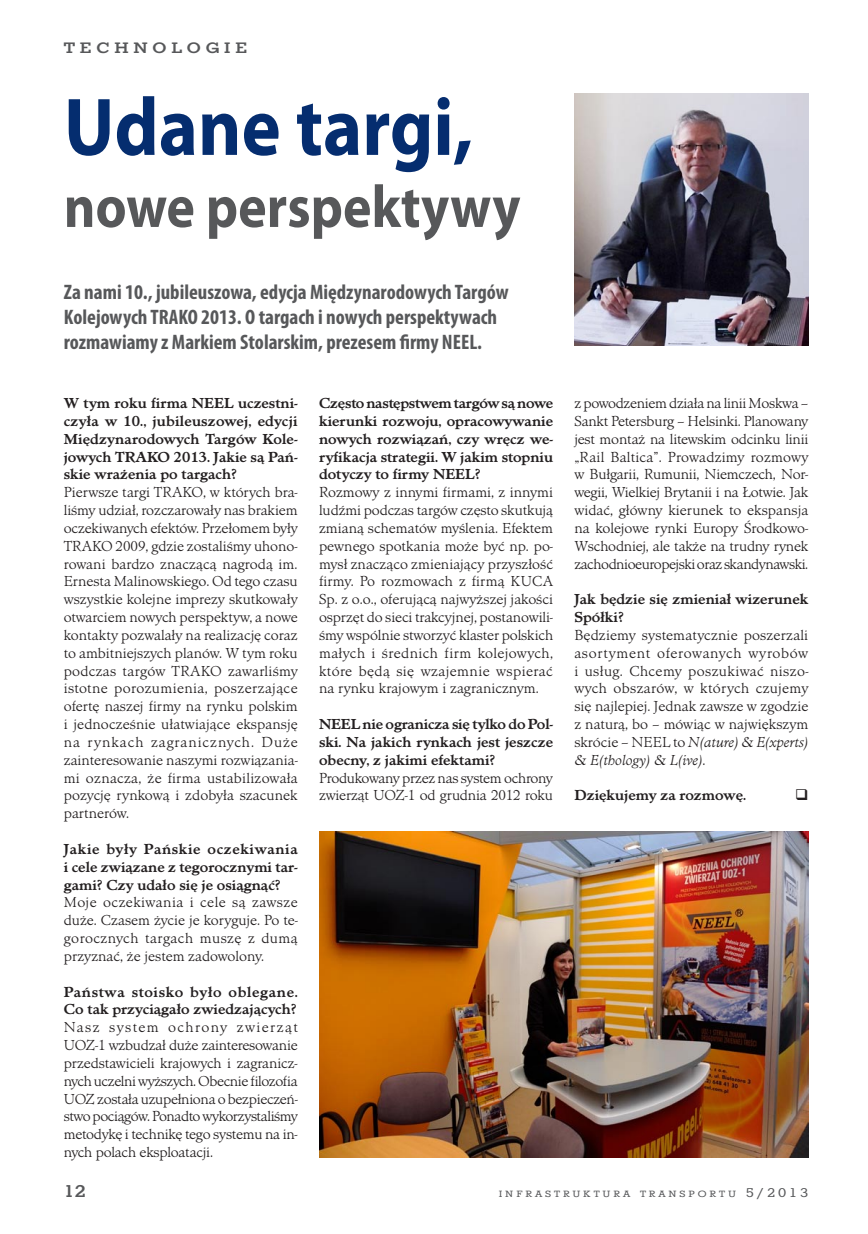
<style>
.page{position:relative;width:868px;height:1234px;background:#fff}
.page>*{position:absolute;margin:0;border:0;box-sizing:border-box;transform-origin:0 0}
.t1{font:700 82.5px "Myriad Pro";color:#052d6f;scale:.9 1}
.t2{font:700 60px "Myriad Pro";color:#57585a;scale:.9 1}
.t3{font:700 condensed 21px/25.2px "Myriad Pro";color:#57585a}
.t4{font:500 18px "Stymie TCE";color:#57585a;scale:1.18 1}
.t5{font:500 15.75px "Stymie TCE";letter-spacing:.255em;color:#57585a;scale:1.18 1}
.t6{font:300 15px/17.9px "Minister TCE";letter-spacing:-.005em;color:#231f20;text-align:justify}
.t7{font:700 15px/17.9px "Minister TCE";color:#231f20;text-align:justify}
.t8{font:9.45px "Stymie TCE";letter-spacing:.255em;color:#57585a;scale:1.18 1}
.s1{font-style:italic}
.s2{font-size:13.5px}
</style>
<div class="page">
<img style="left:574px;top:93px;width:234px;height:253px">
<img style="left:319px;top:831px;width:489px;height:326px">
<p class="t5" style="left:64px;top:39px;width:157px">TECHNOLOGIE</p>
<h1 class="t1" style="left:64px;top:81px;width:456px">Udane targi,</h1>
<h2 class="t2" style="left:64px;top:173px;width:509px">nowe perspektywy</h2>
<h3 class="t3" style="left:64px;top:279px;width:446px">Za nami 10., jubileuszowa, edycja Międzynarodowych Targów<br>Kolejowych TRAKO 2013. O targach i nowych perspektywach rozmawiamy z Markiem Stolarskim, prezesem firmy NEEL.</h3>
<p class="t7" style="left:64px;top:394px;width:235px">W tym roku firma NEEL uczestni&shy;czyła w 10., jubileuszowej, edycji Międzynarodowych Targów Kole&shy;jowych TRAKO 2013. Jakie są Pań&shy;skie wrażenia po targach?</p>
<p class="t6" style="left:64px;top:483px;width:236px">Pierwsze targi TRAKO, w których bra&shy;liśmy udział, rozczarowały nas brakiem oczekiwanych efektów. Przełomem były TRAKO 2009, gdzie zostaliśmy uhono&shy;rowani bardzo znaczącą nagrodą im.<br>Ernesta Malinowskiego. Od tego czasu wszystkie kolejne imprezy skutkowały otwarciem nowych perspektyw, a nowe kontakty pozwalały na realizację coraz to ambitniejszych planów. W tym roku podczas targów TRAKO zawarliśmy istotne porozumienia, poszerzające ofertę naszej firmy na rynku polskim i jednocześnie ułatwiające ekspansję na rynkach zagranicznych. Duże zainteresowanie naszymi rozwiązania&shy;mi oznacza, że firma ustabilizowała pozycję rynkową i zdobyła szacunek partnerów.</p>
<p class="t7" style="left:64px;top:840px;width:235px">Jakie były Pańskie oczekiwania i cele związane z tegorocznymi tar&shy;gami? Czy udało się je osiągnąć?</p>
<p class="t6" style="left:64px;top:893px;width:235px">Moje oczekiwania i cele są zawsze duże. Czasem życie je koryguje. Po te&shy;gorocznych targach muszę z dumą przyznać, że jestem zadowolony.</p>
<p class="t7" style="left:64px;top:982px;width:235px">Państwa stoisko było oblegane.<br>Co tak przyciągało zwiedzających?</p>
<p class="t6" style="left:64px;top:1018px;width:236px">Nasz system ochrony zwierząt UOZ-1 wzbudzał duże zainteresowanie przedstawicieli krajowych i zagranicz&shy;nych uczelni wyższych. Obecnie filozofia UOZ została uzupełniona o bezpieczeń&shy;stwo pociągów. Ponadto wykorzystaliśmy metodykę i technikę tego systemu na in&shy;nych polach eksploatacji.</p>
<p class="t7" style="left:319px;top:394px;width:235px">Częstonastępstwemtargówsą nowe kierunki rozwoju, opracowywanie nowych rozwiązań, czy wręcz we&shy;ryfikacja strategii. W jakim stopniu dotyczy to firmy NEEL?</p>
<p class="t6" style="left:319px;top:483px;width:236px">Rozmowy z innymi firmami, z innymi ludźmi podczas targów często skutkują zmianą schematów myślenia. Efektem pewnego spotkania może być np. po&shy;mysł znacząco zmieniający przyszłość firmy. Po rozmowach z firmą KUCA Sp. z o.o., oferującą najwyższej jakości osprzęt do sieci trakcyjnej, postanowili&shy;śmy wspólnie stworzyć klaster polskich małych i średnich firm kolejowych, które będą się wzajemnie wspierać na rynku krajowym i zagranicznym.</p>
<p class="t7" style="left:319px;top:715px;width:235px">NEEL nie ogranicza się tylko do Pol&shy;ski. Na jakich rynkach jest jeszcze obecny, z jakimi efektami?</p>
<p class="t6" style="left:319px;top:768px;width:235px">Produkowany przez nas system ochrony zwierząt UOZ-1 od grudnia 2012 roku</p>
<p class="t6" style="left:574px;top:394px;width:236px">z powodzeniem działa na linii Moskwa – Sankt Petersburg – Helsinki. Planowany jest montaż na litewskim odcinku linii „Rail Baltica”. Prowadzimy rozmowy w Bułgarii, Rumunii, Niemczech, Nor&shy;wegii, Wielkiej Brytanii i na Łotwie. Jak widać, główny kierunek to ekspansja na kolejowe rynki Europy Środkowo-Wschodniej, ale także na trudny rynek zachodnioeuropejski oraz skandynawski.</p>
<p class="t7" style="left:574px;top:590px;width:235px">Jak będzie się zmieniał wizerunek<br>Spółki?</p>
<p class="t6" style="left:574px;top:626px;width:235px">Będziemy systematycznie poszerzali asortyment oferowanych wyrobów i usług. Chcemy poszukiwać niszo&shy;wych obszarów, w których czujemy się najlepiej. Jednak zawsze w zgodzie z naturą, bo – mówiąc w największym skrócie – NEEL to <span class="s1">N(ature)</span> &amp; <span class="s1">E(xperts) </span>&amp; <span class="s1">E(thology)</span> &amp; <span class="s1">L(ive)</span>.</p>
<p class="t7" style="left:574px;top:786px;width:173px">Dziękujemy za rozmowę.</p>
<p class="t4" style="left:64px;top:1180px;width:20px">12</p>
<p class="t8" style="left:498px;top:1187px;width:264px">INFRASTRUKTURA TRANSPORTU <span class="s2">5/2013</span></p>
</div>
